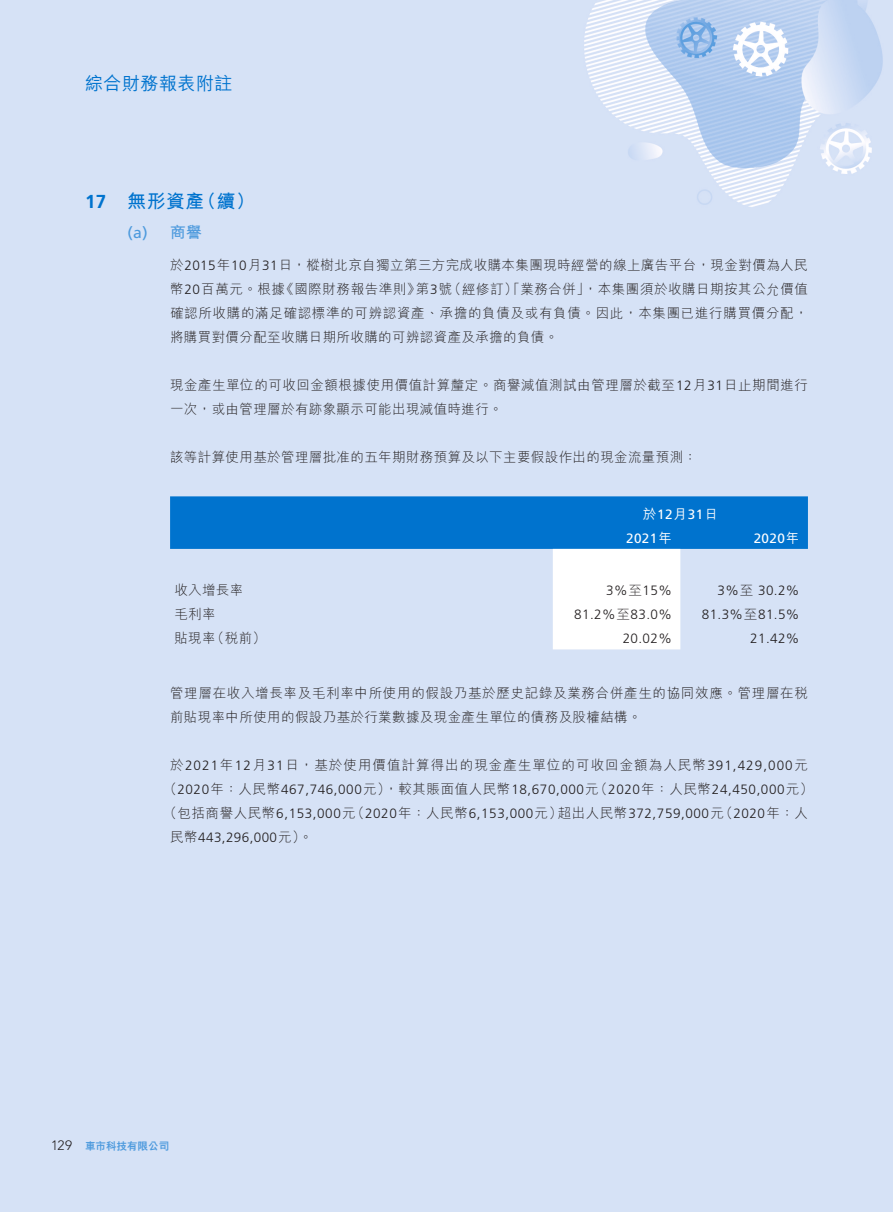
<style>
.page{position:relative;width:893px;height:1212px;background:#d6e2f6}
.page>*{position:absolute;margin:0;border:0;box-sizing:border-box;transform-origin:0 0}
.t1{font:700 18.75px "M Hei HK";color:#0073ce}
.t2{font:700 18.75px "Frutiger LT Std";color:#0073ce}
.t3{font:500 18px "M Hei HK";letter-spacing:.03em;color:#0073ce}
.t4{font:15.75px "Frutiger LT Std";color:#4d9add}
.t5{font:700 15.75px "M Hei HK";color:#4d9add}
.t6{font:300 13.5px/24px "M Hei HK";letter-spacing:.04em;color:#231f20}
.t7{font:300 13.5px "Frutiger LT Std";letter-spacing:.04em;color:#231f20}
.t8{font:300 13.5px "M Hei HK";letter-spacing:.075em;color:#231f20}
.t9{font:13.5px "Frutiger LT Std";letter-spacing:.03em;color:#fff}
.t10{font:300 13.5px "Avenir LT Std";color:#231f20}
.t11{font:800 10.5px "M Hei HK";color:#4d9add}
.s1{font-family:"Frutiger LT Std"}
.s2{font-family:"M Hei HK";font-weight:500}
.s3{font-family:"M Hei HK"}
</style>
<div class="page">
<svg style="left:170px;top:496px;width:638px;height:153px;background:#91bfe9"></svg>
<h2 class="t3" style="left:85px;top:71px;width:149px">綜合財務報表附註</h2>
<h1 class="t2" style="left:85px;top:191px;width:23px">17</h1>
<h1 class="t1" style="left:128px;top:188px;width:78px">無形資產</h1>
<h1 class="t1" style="left:198px;top:188px;width:59px">（續(</h1>
<p class="t4" style="left:128px;top:223px;width:22px">a( )</p>
<p class="t5" style="left:170px;top:220px;width:33px">商譽</p>
<p class="t6" style="left:170px;top:253px;width:639px;text-align:right">於<span class="s1">2015</span>年<span class="s1">10</span>月<span class="s1">31</span>日，樅樹北京自獨立第三方完成收購本集團現時經營的線上廣告平台，現金對價為人民（經修訂）「業務合併，」本集團須於收購日期按其公允價值</p>
<p class="t6" style="left:416px;top:277px;width:38px">第<span class="s1">3</span>號</p>
<p class="t6" style="left:170px;top:277px;width:639px">幣<span class="s1">20</span>百萬元。根據<br>確認所收購的滿足確認標準的可辨認資產、承擔的負債及或有負債。因此，本集團已進行購買價分配，將購買對價分配至收購日期所收購的可辨認資產及承擔的負債。</p>
<p class="t6" style="left:170px;top:373px;width:639px">現金產生單位的可收回金額根據使用價值計算釐定。商譽減值測試由管理層於截至<span class="s1">12</span>月<span class="s1">31</span>日止期間進行一次，或由管理層於有跡象顯示可能出現減值時進行。</p>
<p class="t6" style="left:170px;top:445px;width:528px">該等計算使用基於管理層批准的五年期財務預算及以下主要假設作出的現金流量預測：</p>
<p class="t6" style="left:280px;top:277px;width:141px">《國際財務報告準則》</p>
<p class="t9" style="left:643px;top:506px;width:76px"><span class="s2">於</span>12<span class="s2">月</span>31<span class="s2">日</span></p>
<p class="t9" style="left:626px;top:530px;width:47px">2021<span class="s2">年</span></p>
<p class="t9" style="left:754px;top:530px;width:47px">2020<span class="s2">年</span></p>
<p class="t6" style="left:174px;top:578px;width:71px">收入增長率</p>
<p class="t7" style="left:606px;top:583px;width:67px">3%<span class="s3">至</span>15%</p>
<p class="t7" style="left:718px;top:583px;width:83px">3%<span class="s3">至</span> 30.2%</p>
<p class="t6" style="left:174px;top:602px;width:43px">毛利率</p>
<p class="t7" style="left:574px;top:607px;width:99px">81.2%<span class="s3">至</span>83.0%</p>
<p class="t7" style="left:702px;top:607px;width:99px">81.3%<span class="s3">至</span>81.5%</p>
<p class="t6" style="left:211px;top:626px;width:57px">（稅前(</p>
<p class="t6" style="left:174px;top:626px;width:43px">貼現率</p>
<p class="t7" style="left:623px;top:631px;width:51px">20.02%</p>
<p class="t7" style="left:750px;top:631px;width:51px">21.42%</p>
<p class="t6" style="left:170px;top:681px;width:639px">管理層在收入增長率及毛利率中所使用的假設乃基於歷史記錄及業務合併產生的協同效應。管理層在稅前貼現率中所使用的假設乃基於行業數據及現金產生單位的債務及股權結構。</p>
<p class="t8" style="left:170px;top:758px;width:639px">於<span class="s1">2021</span>年<span class="s1">12</span>月<span class="s1">31</span>日，基於使用價值計算得出的現金產生單位的可收回金額為人民幣<span class="s1">391,429,000</span>元</p>
<p class="t7" style="left:594px;top:782px;width:221px"><span class="s3">（</span>2020<span class="s3">年：人民幣</span>24,450,000<span class="s3">元(</span></p>
<p class="t7" style="left:163px;top:782px;width:437px"><span class="s3">（</span>2020<span class="s3">年：人民幣</span>467,746,000<span class="s3">元，）較其賬面值人民幣</span>18,670,000<span class="s3">元</span></p>
<p class="t6" style="left:163px;top:801px;width:194px">（包括商譽人民幣<span class="s1">6,153,000</span>元</p>
<p class="t7" style="left:170px;top:830px;width:144px"><span class="s3">民幣</span>443,296,000<span class="s3">元。(</span></p>
<p class="t7" style="left:351px;top:806px;width:213px"><span class="s3">（</span>2020<span class="s3">年：人民幣</span>6,153,000<span class="s3">元）</span></p>
<p class="t6" style="left:719px;top:801px;width:90px">（<span class="s1">2020</span>年：人</p>
<p class="t7" style="left:558px;top:806px;width:168px"><span class="s3">超出人民幣</span>372,759,000<span class="s3">元</span></p>
<p class="t10" style="left:51px;top:1138px;width:22px">129</p>
<p class="t11" style="left:85px;top:1141px;width:86px">車市科技有限公司</p>
</div>
